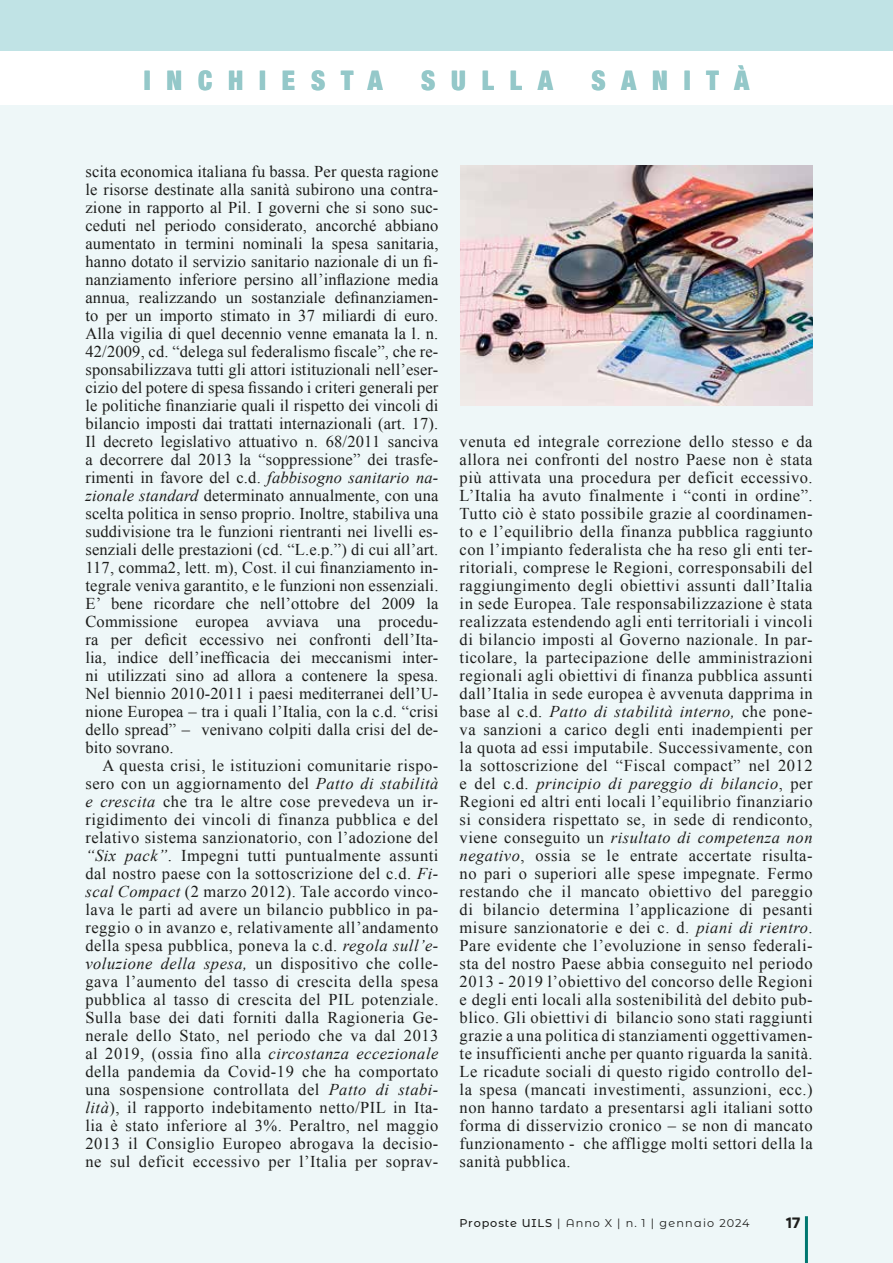
<style>
.page{position:relative;width:893px;height:1263px;background:#fff}
.page>*{position:absolute;margin:0;border:0;box-sizing:border-box;transform-origin:0 0}
.t1{font:900 condensed 27px "Helvetica Neue";letter-spacing:.6em;color:#94c8c9}
.t2{font:16.5px/18px "Times New Roman";letter-spacing:.03em;color:#1d1d1b;text-align:justify}
.t3{font:700 15px "Mazzard H";color:#1d1d1b}
.t4{font:11.25px "Montserrat Alternates";letter-spacing:.095em;color:#1d1d1b}
.s1{font-style:italic}
.s2{font-weight:500}
</style>
<div class="page">
<div style="left:0;top:105px;width:893px;height:1158px;background:#eef7f8"></div>
<hr style="left:805px;top:1216px;width:3px;height:47px;background:#007770">
<div style="left:0;top:0;width:893px;height:51px;background:#c0e3e5"></div>
<img style="left:461px;top:166px;width:352px;height:240px">
<h1 class="t1" style="left:144px;top:64px;width:240px">INCHIESTA</h1>
<h1 class="t1" style="left:421px;top:64px;width:133px">SULLA</h1>
<h1 class="t1" style="left:591px;top:64px;width:159px">SANITÀ</h1>
<p class="t2" style="left:85px;top:162px;width:355px">scita economica italiana fu bassa. Per questa ragione le risorse destinate alla sanità subirono una contra&shy;zione in rapporto al Pil. I governi che si sono suc&shy;ceduti nel periodo considerato, ancorché abbiano aumentato in termini nominali la spesa sanitaria, hanno dotato il servizio sanitario nazionale di un fi&shy;nanziamento inferiore persino all’inflazione media annua, realizzando un sostanziale definanziamen&shy;to per un importo stimato in 37 miliardi di euro.<br>Alla vigilia di quel decennio venne emanata la l. n.<br>42/2009, cd. “delega sul federalismo fiscale”, che re&shy;sponsabilizzava tutti gli attori istituzionali nell’eser&shy;cizio del potere di spesa fissando i criteri generali per le politiche finanziarie quali il rispetto dei vincoli di bilancio imposti dai trattati internazionali (art. 17).<br>Il decreto legislativo attuativo n. 68/2011 sanciva a decorrere dal 2013 la “soppressione” dei trasfe&shy;rimenti in favore del c.d. <span class="s1">fabbisogno sanitario na&shy;zionale standard</span> determinato annualmente, con una scelta politica in senso proprio. Inoltre, stabiliva una suddivisione tra le funzioni rientranti nei livelli es&shy;senziali delle prestazioni (cd. “L.e.p.”) di cui all’art.<br>117, comma2, lett. m), Cost. il cui finanziamento in&shy;tegrale veniva garantito, e le funzioni non essenziali.<br>E’ bene ricordare che nell’ottobre del 2009 la Commissione europea avviava una procedu&shy;ra per deficit eccessivo nei confronti dell’Ita&shy;lia, indice dell’inefficacia dei meccanismi inter&shy;ni utilizzati sino ad allora a contenere la spesa.<br>Nel biennio 2010-2011 i paesi mediterranei dell’U&shy;nione Europea – tra i quali l’Italia, con la c.d. “crisi dello spread” – venivano colpiti dalla crisi del de&shy;bito sovrano.</p>
<p class="t2" style="left:85px;top:756px;width:355px;text-indent:17px">A questa crisi, le istituzioni comunitarie rispo&shy;sero con un aggiornamento del <span class="s1">Patto di stabilità e crescita</span> che tra le altre cose prevedeva un ir&shy;rigidimento dei vincoli di finanza pubblica e del relativo sistema sanzionatorio, con l’adozione del <span class="s1">“Six pack”</span>. Impegni tutti puntualmente assunti dal nostro paese con la sottoscrizione del c.d. <span class="s1">Fi&shy;scal Compact</span> (2 marzo 2012). Tale accordo vinco&shy;lava le parti ad avere un bilancio pubblico in pa&shy;reggio o in avanzo e, relativamente all’andamento della spesa pubblica, poneva la c.d. <span class="s1">regola sull’e&shy;voluzione della spesa,</span> un dispositivo che colle&shy;gava l’aumento del tasso di crescita della spesa pubblica al tasso di crescita del PIL potenziale.<br>Sulla base dei dati forniti dalla Ragioneria Ge&shy;nerale dello Stato, nel periodo che va dal 2013 al 2019, (ossia fino alla <span class="s1">circostanza eccezionale </span>della pandemia da Covid-19 che ha comportato una sospensione controllata del <span class="s1">Patto di stabi&shy;lità</span>), il rapporto indebitamento netto/PIL in Ita&shy;lia è stato inferiore al 3%. Peraltro, nel maggio 2013 il Consiglio Europeo abrogava la decisio&shy;ne sul deficit eccessivo per l’Italia per soprav-</p>
<p class="t2" style="left:460px;top:432px;width:355px">venuta ed integrale correzione dello stesso e da allora nei confronti del nostro Paese non è stata più attivata una procedura per deficit eccessivo.<br>L’Italia ha avuto finalmente i “conti in ordine”.<br>Tutto ciò è stato possibile grazie al coordinamen&shy;to e l’equilibrio della finanza pubblica raggiunto con l’impianto federalista che ha reso gli enti ter&shy;ritoriali, comprese le Regioni, corresponsabili del raggiungimento degli obiettivi assunti dall’Italia in sede Europea. Tale responsabilizzazione è stata realizzata estendendo agli enti territoriali i vincoli di bilancio imposti al Governo nazionale. In par&shy;ticolare, la partecipazione delle amministrazioni regionali agli obiettivi di finanza pubblica assunti dall’Italia in sede europea è avvenuta dapprima in base al c.d. <span class="s1">Patto di stabilità interno,</span> che pone&shy;va sanzioni a carico degli enti inadempienti per la quota ad essi imputabile. Successivamente, con la sottoscrizione del “Fiscal compact” nel 2012 e del c.d. <span class="s1">principio di pareggio di bilancio</span>, per Regioni ed altri enti locali l’equilibrio finanziario si considera rispettato se, in sede di rendiconto, viene conseguito un <span class="s1">risultato di competenza non negativo</span>, ossia se le entrate accertate risulta&shy;no pari o superiori alle spese impegnate. Fermo restando che il mancato obiettivo del pareggio di bilancio determina l’applicazione di pesanti misure sanzionatorie e dei c. d. <span class="s1">piani di rientro</span>.<br>Pare evidente che l’evoluzione in senso federali&shy;sta del nostro Paese abbia conseguito nel periodo 2013 - 2019 l’obiettivo del concorso delle Regioni e degli enti locali alla sostenibilità del debito pub&shy;blico. Gli obiettivi di bilancio sono stati raggiunti grazie a una politica di stanziamenti oggettivamen&shy;te insufficienti anche per quanto riguarda la sanità.<br>Le ricadute sociali di questo rigido controllo del&shy;la spesa (mancati investimenti, assunzioni, ecc.) non hanno tardato a presentarsi agli italiani sotto forma di disservizio cronico – se non di mancato funzionamento - che affligge molti settori della la sanità pubblica.</p>
<p class="t4" style="left:459px;top:1215px;width:291px"><span class="s2">Proposte UILS</span> | Anno X | n. 1 | gennaio 2024</p>
<p class="t3" style="left:785px;top:1212px;width:16px">17</p>
</div>
